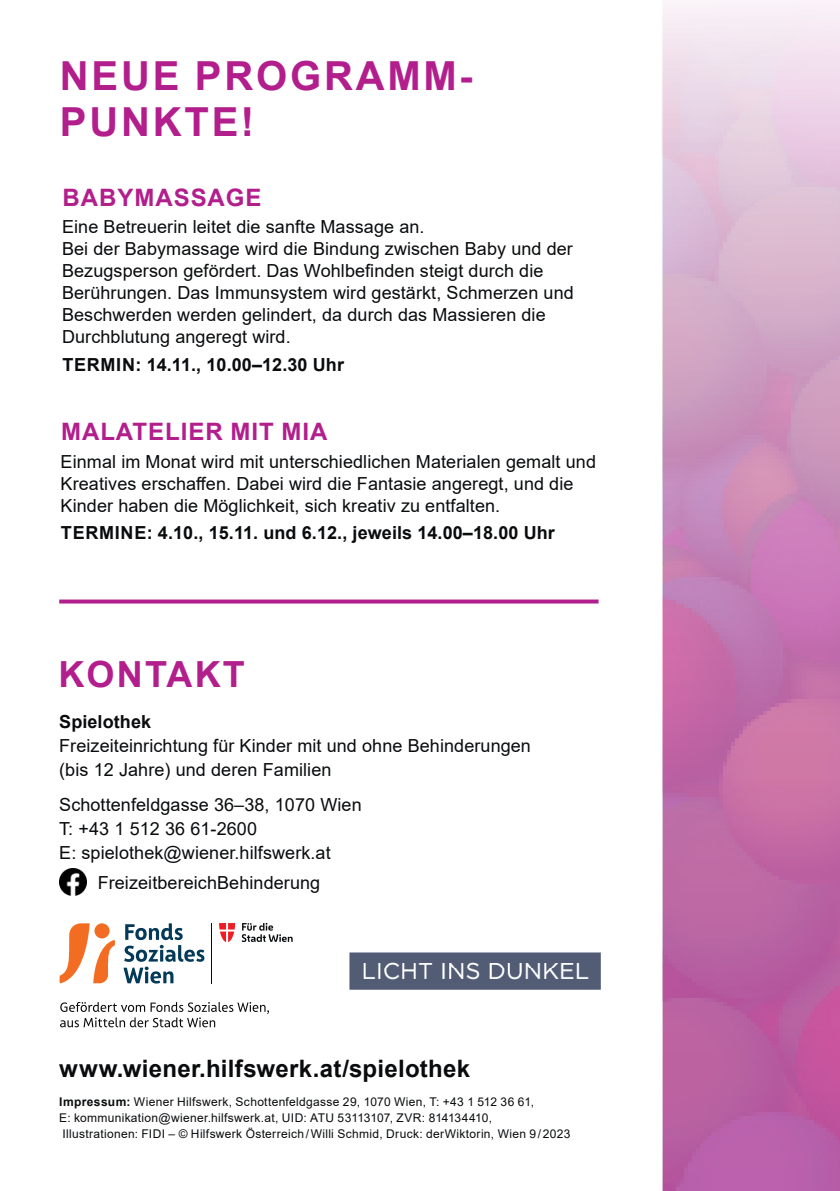
<style>
.page{position:relative;width:840px;height:1191px;background:#fff}
.page>*{position:absolute;margin:0;border:0;box-sizing:border-box;transform-origin:0 0}
.t1{font:700 40px/46px "Arial";letter-spacing:.07em;color:#b21e8c}
.t2{font:700 36px "Arial";letter-spacing:.06em;color:#b21e8c}
.t3{font:700 24px "Arial";letter-spacing:.01em;color:#090b0d}
.t4{font:700 24px "Arial";letter-spacing:.04em;color:#b21e8c}
.t5{font:18px/22px "Arial";letter-spacing:.005em;color:#090b0d}
.t6{font:700 18px "Arial";letter-spacing:.005em;color:#090b0d}
.t7{font:12px/16px "Arial";letter-spacing:.025em;color:#090b0d}
.s1{font-weight:700}
</style>
<div class="page">
<svg style="left:662px;top:0;width:177px;height:1191px;background:#cb8bb9"></svg>
<img style="left:59px;top:868px;width:27px;height:28px">
<img style="left:349px;top:952px;width:251px;height:37px">
<svg style="left:59px;top:599px;width:539px;height:4px;background:#bc3b9b"></svg>
<svg style="left:60px;top:1002px;width:209px;height:25px"></svg>
<hr style="left:211px;top:923px;width:1px;height:60px;background:#090b0d">
<svg style="left:219px;top:923px;width:16px;height:19px"></svg>
<svg style="left:241px;top:923px;width:51px;height:19px"></svg>
<svg style="left:60px;top:923px;width:55px;height:60px"></svg>
<svg style="left:123px;top:923px;width:81px;height:60px"></svg>
<h1 class="t1" style="left:60px;top:54px;width:414px">NEUE PROGRAMM-<br>PUNKTE!</h1>
<h3 class="t4" style="left:62px;top:180px;width:200px">BABYMASSAGE</h3>
<p class="t5" style="left:62px;top:216px;width:513px">Eine Betreuerin leitet die sanfte Massage an.<br>Bei der Babymassage wird die Bindung zwischen Baby und der Bezugsperson gefördert. Das Wohlbefinden steigt durch die Berührungen. Das Immunsystem wird gestärkt, Schmerzen und Beschwerden werden gelindert, da durch das Massieren die Durchblutung angeregt wird.</p>
<p class="t6" style="left:62px;top:352px;width:283px">TERMIN: 14.11., 10.00–12.30 Uhr</p>
<h3 class="t4" style="left:61px;top:414px;width:268px">MALATELIER MIT MIA</h3>
<p class="t5" style="left:61px;top:450px;width:536px">Einmal im Monat wird mit unterschiedlichen Materialen gemalt und<br>Kreatives erschaffen. Dabei wird die Fantasie angeregt, und die<br>Kinder haben die Möglichkeit, sich kreativ zu entfalten.</p>
<p class="t6" style="left:61px;top:520px;width:495px">TERMINE: 4.10., 15.11. und 6.12., jeweils 14.00–18.00 Uhr</p>
<h2 class="t2" style="left:58px;top:648px;width:188px">KONTAKT</h2>
<p class="t6" style="left:59px;top:708px;width:93px">Spielothek</p>
<p class="t5" style="left:59px;top:733px;width:473px;line-height:24px">Freizeiteinrichtung für Kinder mit und ohne Behinderungen (bis 12 Jahre) und deren Familien</p>
<p class="t5" style="left:59px;top:792px;width:304px;line-height:24px">Schottenfeldgasse 36–38, 1070 Wien<br>T: +43 1 512 36 61-2600<br>E: spielothek@wiener.hilfswerk.at</p>
<p class="t5" style="left:98px;top:871px;width:224px">FreizeitbereichBehinderung</p>
<h3 class="t3" style="left:59px;top:1051px;width:412px">www.wiener.hilfswerk.at/spielothek</h3>
<p class="t7" style="left:59px;top:1093px;width:512px"><span class="s1">Impressum:</span> Wiener Hilfswerk, Schottenfeldgasse 29, 1070 Wien, T: +43 1 512 36 61,<br>E: kommunikation@wiener.hilfswerk.at, UID: ATU 53113107, ZVR: 814134410,<br>Illustrationen: FIDI – © Hilfswerk Österreich/Willi Schmid, Druck: derWiktorin, Wien 9/2023</p>
</div>
